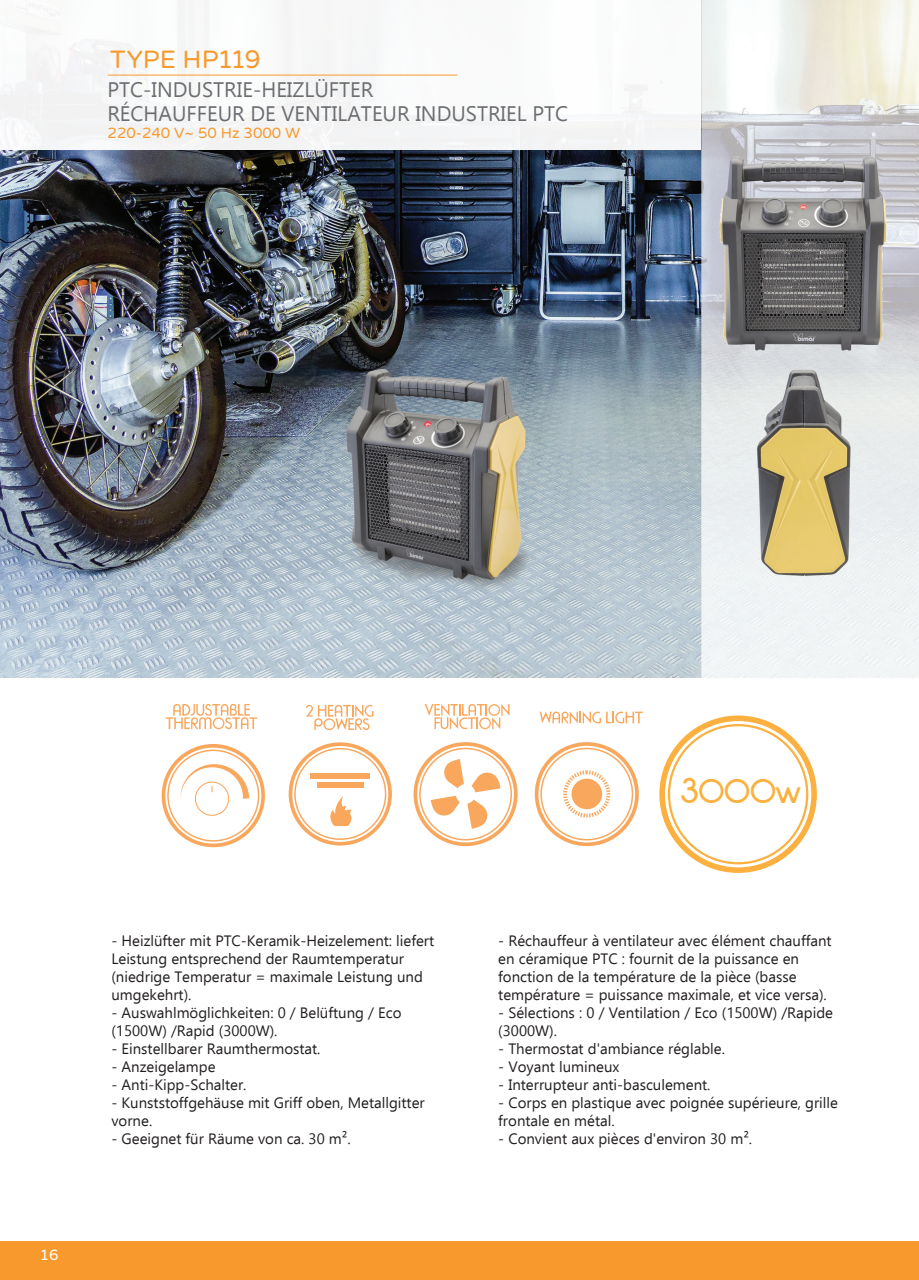
<style>
.page{position:relative;width:919px;height:1280px;background:#fff}
.page>*{position:absolute;margin:0;border:0;box-sizing:border-box;transform-origin:0 0}
.t1{font:35.85px "Rondalo";color:#fbb03f}
.t2{font:25.35px "Varela Round";color:#f8992d}
.t3{font:21px/23.9px "Ebrima";color:#6c6d70}
.t4{font:15px/18px "Ebrima";color:#231f20}
.t5{font:15px "Varela Round";color:#f8992d}
.t6{font:15px "Varela Round";color:#fff}
</style>
<div class="page">
<img style="left:0;top:0;width:918px;height:1242px">
<div style="left:0;top:1242px;width:918px;height:38px;background:#f8992d"></div>
<div style="left:0;top:1px;width:700px;height:149px;background:#f8f9f9"></div>
<svg style="left:497px;top:906px;width:22px;height:23px"></svg>
<hr style="left:108px;top:75px;width:349px;height:1px;background:#f8992d">
<svg style="left:162px;top:744px;width:103px;height:103px"></svg>
<svg style="left:288px;top:742px;width:104px;height:103px"></svg>
<svg style="left:413px;top:742px;width:104px;height:104px"></svg>
<svg style="left:534px;top:742px;width:104px;height:104px"></svg>
<svg style="left:539px;top:711px;width:103px;height:12px"></svg>
<svg style="left:424px;top:704px;width:85px;height:25px"></svg>
<svg style="left:166px;top:704px;width:91px;height:25px"></svg>
<svg style="left:306px;top:705px;width:67px;height:25px"></svg>
<svg style="left:659px;top:715px;width:157px;height:158px"></svg>
<p class="t2" style="left:110px;top:42px;width:152px">TYPE HP119</p>
<p class="t3" style="left:107px;top:77px;width:462px">PTC-INDUSTRIE-HEIZLÜFTER<br>RÉCHAUFFEUR DE VENTILATEUR INDUSTRIEL PTC</p>
<p class="t5" style="left:108px;top:123px;width:194px">220-240 V~ 50 Hz 3000 W</p>
<p class="t6" style="left:40px;top:1245px;width:20px">16</p>
<p class="t4" style="left:111px;top:931px;width:324px">- Heizlüfter mit PTC-Keramik-Heizelement: liefert Leistung entsprechend der Raumtemperatur (niedrige Temperatur = maximale Leistung und umgekehrt).</p>
<p class="t4" style="left:111px;top:1003px;width:291px">- Auswahlmöglichkeiten: 0 / Belüftung / Eco (1500W) /Rapid (3000W).</p>
<p class="t4" style="left:111px;top:1039px;width:210px">- Einstellbarer Raumthermostat.</p>
<p class="t4" style="left:111px;top:1057px;width:106px">- Anzeigelampe</p>
<p class="t4" style="left:111px;top:1075px;width:137px">- Anti-Kipp-Schalter.</p>
<p class="t4" style="left:111px;top:1093px;width:315px">- Kunststoffgehäuse mit Griff oben, Metallgitter vorne.</p>
<p class="t4" style="left:111px;top:1129px;width:241px">- Geeignet für Räume von ca. 30 m².</p>
<h1 class="t1" style="left:680px;top:771px;width:121px">3000w</h1>
<p class="t4" style="left:498px;top:931px;width:335px">- Réchauffeur à ventilateur avec élément chauffant en céramique PTC : fournit de la puissance en fonction de la température de la pièce (basse température = puissance maximale, et vice versa).</p>
<p class="t4" style="left:498px;top:1003px;width:336px">- Sélections : 0 / Ventilation / Eco (1500W) /Rapide (3000W).</p>
<p class="t4" style="left:498px;top:1039px;width:228px">- Thermostat d'ambiance réglable.</p>
<p class="t4" style="left:498px;top:1057px;width:123px">- Voyant lumineux</p>
<p class="t4" style="left:498px;top:1075px;width:214px">- Interrupteur anti-basculement.</p>
<p class="t4" style="left:498px;top:1093px;width:341px">- Corps en plastique avec poignée supérieure, grille frontale en métal.</p>
<p class="t4" style="left:498px;top:1129px;width:255px">- Convient aux pièces d'environ 30 m².</p>
</div>
